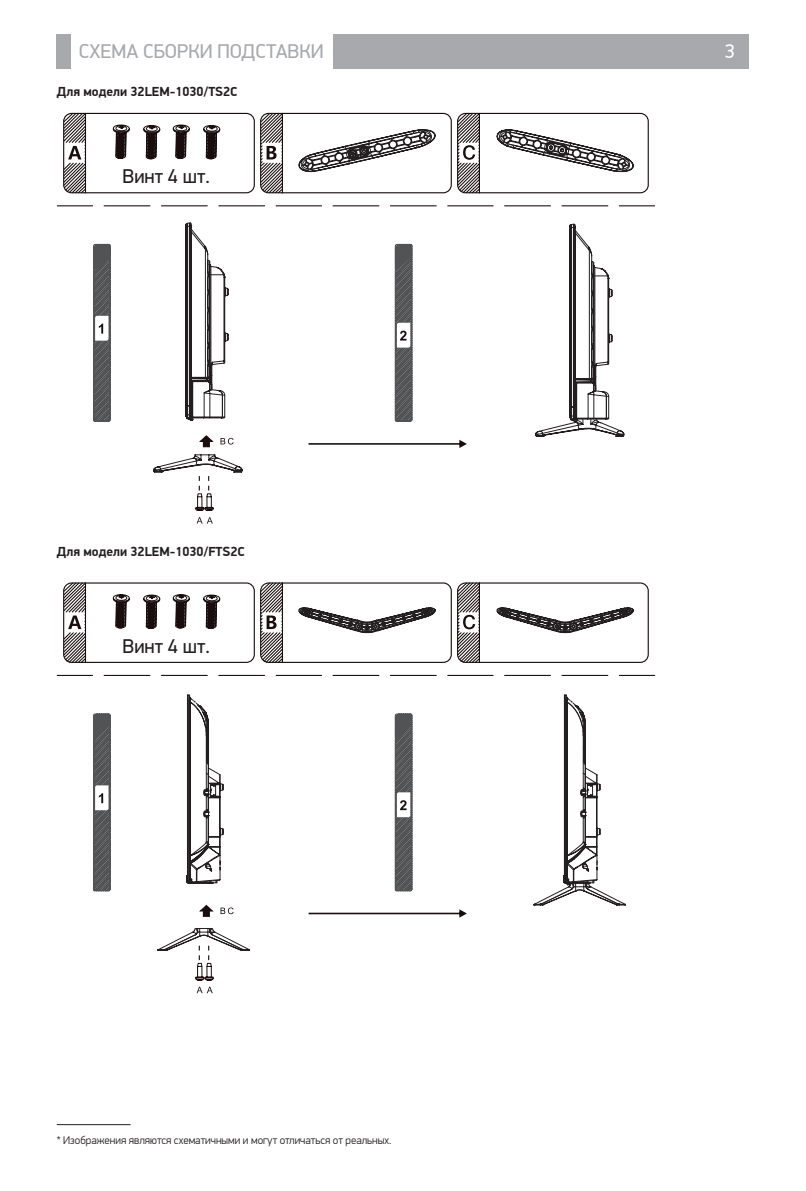
<style>
.page{position:relative;width:806px;height:1191px;background:#fff}
.page>*{position:absolute;margin:0;border:0;box-sizing:border-box;transform-origin:0 0}
.t1{font:20px "PF Din Display Pro";color:#a8a9ad}
.t2{font:20px "PF Din Display Pro";color:#231f20}
.t3{font:20px "PF Din Display Pro";color:#fff}
.text{font:700 13.2px "PF Din Display Pro";color:#231f20}
.text_table{font:300 11.2px "PF Din Display Pro";color:#231f20}
</style>
<div class="page">
<div style="left:57px;top:34px;width:14px;height:34px;background:#a8a9ad"></div>
<div style="left:333px;top:34px;width:415px;height:34px;background:#a8a9ad"></div>
<hr style="left:57px;top:1124px;width:73px;height:1px;background:#231f20">
<div style="left:63px;top:113px;width:192px;height:80px;border:1px solid #190d0e;border-radius:8px"></div>
<svg style="left:63px;top:113px;width:24px;height:81px"></svg>
<div style="left:260px;top:113px;width:191px;height:80px;border:1px solid #190d0e;border-radius:8px"></div>
<svg style="left:260px;top:113px;width:24px;height:81px"></svg>
<svg style="left:113px;top:125px;width:107px;height:34px"></svg>
<svg style="left:93px;top:243px;width:18px;height:179px"></svg>
<hr style="left:57px;top:205px;width:36px;height:1px;background:#190d0e">
<hr style="left:104px;top:205px;width:46px;height:1px;background:#190d0e">
<hr style="left:161px;top:205px;width:46px;height:1px;background:#190d0e">
<hr style="left:219px;top:205px;width:45px;height:1px;background:#190d0e">
<hr style="left:276px;top:205px;width:45px;height:1px;background:#190d0e">
<hr style="left:333px;top:205px;width:45px;height:1px;background:#190d0e">
<hr style="left:390px;top:205px;width:46px;height:1px;background:#190d0e">
<hr style="left:447px;top:205px;width:46px;height:1px;background:#190d0e">
<hr style="left:504px;top:205px;width:46px;height:1px;background:#190d0e">
<hr style="left:561px;top:205px;width:46px;height:1px;background:#190d0e">
<hr style="left:619px;top:205px;width:35px;height:1px;background:#190d0e">
<svg style="left:308px;top:440px;width:158px;height:8px"></svg>
<svg style="left:197px;top:517px;width:16px;height:6px"></svg>
<div style="left:457px;top:113px;width:191px;height:80px;border:1px solid #190d0e;border-radius:8px"></div>
<svg style="left:457px;top:113px;width:23px;height:81px"></svg>
<svg style="left:394px;top:223px;width:230px;height:214px"></svg>
<svg style="left:153px;top:222px;width:89px;height:289px"></svg>
<svg style="left:298px;top:129px;width:138px;height:43px"></svg>
<svg style="left:496px;top:129px;width:138px;height:44px"></svg>
<div style="left:63px;top:582px;width:192px;height:81px;border:1px solid #190d0e;border-radius:8px"></div>
<svg style="left:63px;top:582px;width:24px;height:81px"></svg>
<svg style="left:260px;top:582px;width:24px;height:81px"></svg>
<svg style="left:113px;top:594px;width:107px;height:35px"></svg>
<svg style="left:93px;top:713px;width:18px;height:179px"></svg>
<hr style="left:57px;top:675px;width:36px;height:1px;background:#190d0e">
<hr style="left:104px;top:675px;width:46px;height:1px;background:#190d0e">
<hr style="left:161px;top:675px;width:46px;height:1px;background:#190d0e">
<hr style="left:219px;top:675px;width:45px;height:1px;background:#190d0e">
<hr style="left:276px;top:675px;width:45px;height:1px;background:#190d0e">
<hr style="left:619px;top:675px;width:35px;height:1px;background:#190d0e">
<svg style="left:196px;top:986px;width:17px;height:7px"></svg>
<svg style="left:299px;top:582px;width:334px;height:324px"></svg>
<svg style="left:249px;top:697px;width:336px;height:253px"></svg>
<svg style="left:158px;top:695px;width:91px;height:285px"></svg>
<h1 class="t1" style="left:79px;top:39px;width:246px">СХЕМА СБОРКИ ПОДСТАВКИ</h1>
<h1 class="t3" style="left:724px;top:39px;width:11px">3</h1>
<p class="text" style="left:57px;top:83px;width:182px">Для модели 32LEM-1030/TS2C</p>
<p class="t2" style="left:122px;top:164px;width:89px">Винт 4 шт.</p>
<p class="text" style="left:57px;top:544px;width:189px">Для модели 32LEM-1030/FTS2C</p>
<p class="t2" style="left:122px;top:634px;width:89px">Винт 4 шт.</p>
<p class="text_table" style="left:57px;top:1134px;width:336px">* Изображения являются схематичными и могут отличаться от реальных.</p>
</div>
